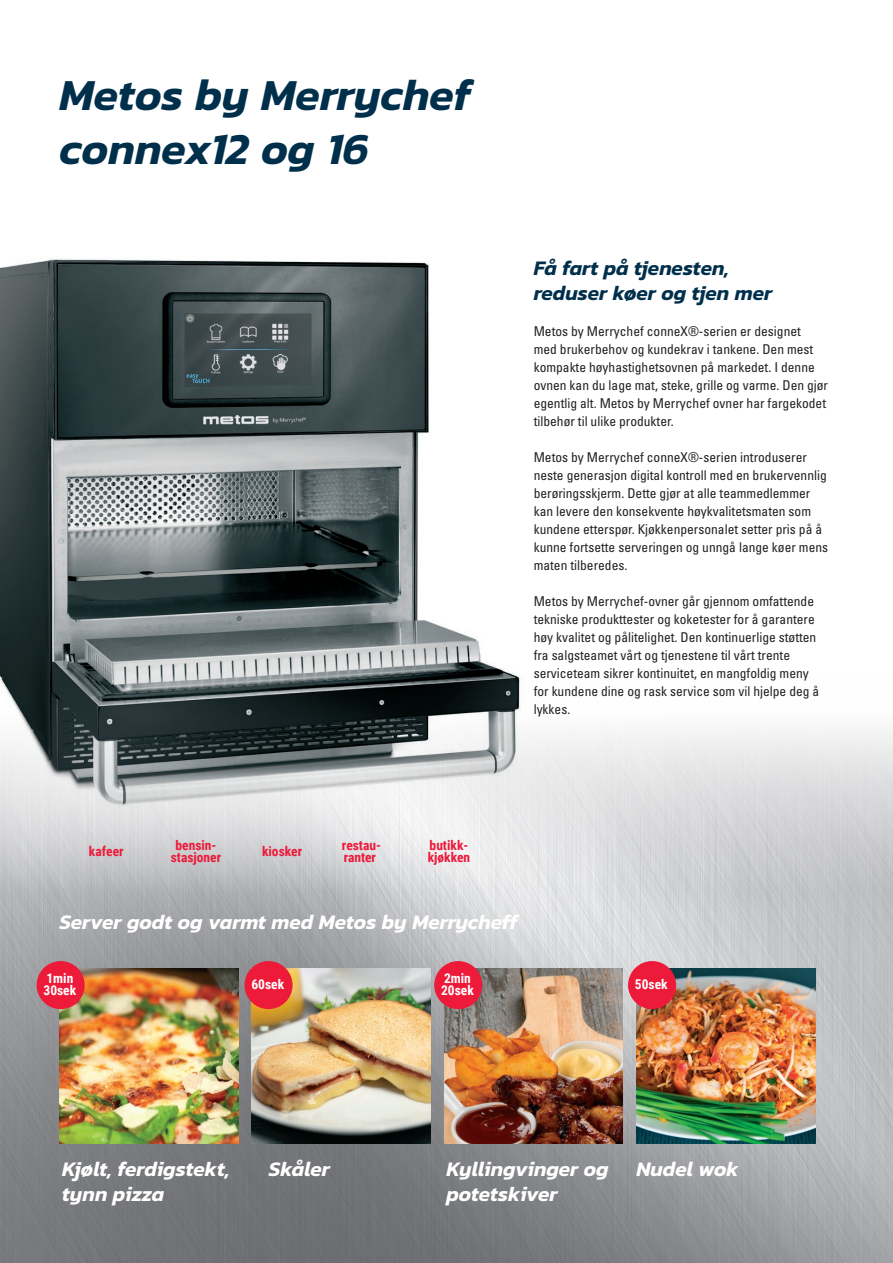
<style>
.page{position:relative;width:893px;height:1263px;background:#fff}
.page>*{position:absolute;margin:0;border:0;box-sizing:border-box;transform-origin:0 0}
.t1{font:italic 600 45px/54px "Kanit";letter-spacing:-.005em;color:#002f4c}
.t2{font:italic 600 21px/25.2px "Kanit";letter-spacing:-.005em;color:#fff}
.t3{font:italic 600 21px/25.2px "Kanit";letter-spacing:-.005em;color:#002f4c}
.t4{font:condensed 13.5px/18px "Univers LT Std";color:#231f20}
.t5{font:700 13.5px/12px "Roboto Condensed";color:#ed1a3a}
.t6{font:700 13.5px/12px "Roboto Condensed";color:#fff}
</style>
<div class="page">
<img style="left:0;top:729px;width:893px;height:534px">
<img style="left:0;top:259px;width:566px;height:558px">
<img style="left:60px;top:968px;width:178px;height:176px">
<img style="left:252px;top:968px;width:178px;height:176px">
<img style="left:444px;top:968px;width:179px;height:176px">
<img style="left:636px;top:968px;width:179px;height:175px">
<div style="left:37px;top:961px;width:48px;height:48px;background:#ed1a3a;border-radius:50%"></div>
<div style="left:244px;top:961px;width:49px;height:48px;background:#ed1a3a;border-radius:50%"></div>
<div style="left:628px;top:961px;width:48px;height:48px;background:#ed1a3a;border-radius:50%"></div>
<div style="left:434px;top:961px;width:48px;height:48px;background:#ed1a3a;border-radius:50%"></div>
<h1 class="t1" style="left:60px;top:67px;width:412px">Metos by Merrychef connex12 og 16</h1>
<h2 class="t3" style="left:534px;top:255px;width:240px">Få fart på tjenesten, reduser køer og tjen mer</h2>
<p class="t4" style="left:534px;top:322px;width:296px">Metos by Merrychef conneX®-serien er designet<br>med brukerbehov og kundekrav i tankene. Den mest kompakte høyhastighetsovnen på markedet. I denne ovnen kan du lage mat, steke, grille og varme. Den gjør egentlig alt. Metos by Merrychef ovner har fargekodet tilbehør til ulike produkter.</p>
<p class="t4" style="left:534px;top:448px;width:296px">Metos by Merrychef conneX®-serien introduserer neste generasjon digital kontroll med en brukervennlig berøringsskjerm. Dette gjør at alle teammedlemmer kan levere den konsekvente høykvalitetsmaten som kundene etterspør. Kjøkkenpersonalet setter pris på å kunne fortsette serveringen og unngå lange køer mens maten tilberedes.</p>
<p class="t4" style="left:534px;top:592px;width:287px">Metos by Merrychef-ovner går gjennom omfattende tekniske produkttester og koketester for å garantere høy kvalitet og pålitelighet. Den kontinuerlige støtten fra salgsteamet vårt og tjenestene til vårt trente serviceteam sikrer kontinuitet, en mangfoldig meny for kundene dine og rask service som vil hjelpe deg å lykkes.</p>
<p class="t5" style="left:89px;top:845px;width:36px">kafeer</p>
<p class="t5" style="left:171px;top:839px;width:52px;text-align:center">bensin&shy;stasjoner</p>
<p class="t5" style="left:262px;top:845px;width:42px">kiosker</p>
<p class="t5" style="left:342px;top:839px;width:41px">restau&shy;ranter</p>
<p class="t5" style="left:428px;top:839px;width:44px">butikk&shy;kjøkken</p>
<h2 class="t2" style="left:60px;top:908px;width:459px">Server godt og varmt med Metos by Merrycheff</h2>
<p class="t6" style="left:44px;top:972px;width:34px">1min<br>30sek</p>
<p class="t6" style="left:441px;top:972px;width:34px">2min<br>20sek</p>
<p class="t6" style="left:251px;top:978px;width:34px">60sek</p>
<p class="t6" style="left:635px;top:978px;width:34px">50sek</p>
<h2 class="t2" style="left:62px;top:1155px;width:169px">Kjølt, ferdigstekt, tynn pizza</h2>
<h2 class="t2" style="left:269px;top:1155px;width:63px">Skåler</h2>
<h2 class="t2" style="left:446px;top:1155px;width:164px">Kyllingvinger og</h2>
<h2 class="t2" style="left:636px;top:1155px;width:104px">Nudel wok</h2>
<h2 class="t2" style="left:446px;top:1180px;width:113px">potetskiver</h2>
</div>
